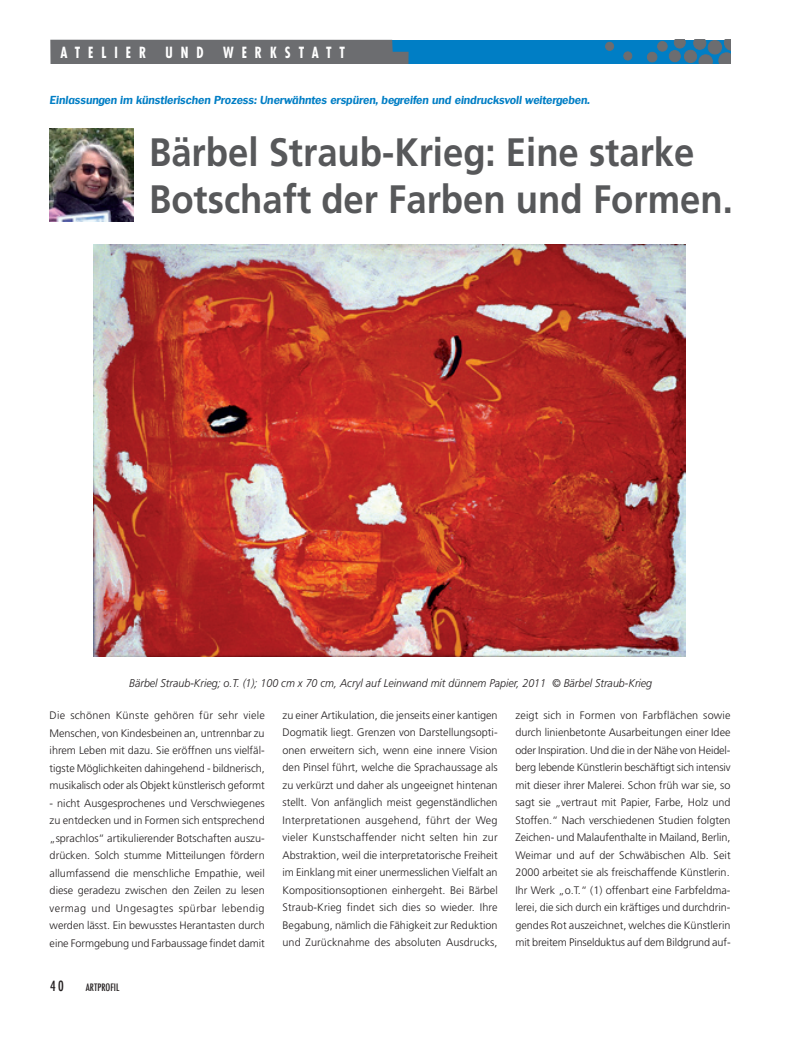
<style>
.page{position:relative;width:805px;height:1053px;background:#fff}
.page>*{position:absolute;margin:0;border:0;box-sizing:border-box;transform-origin:0 0}
.t1{font:700 39.62px/47.5px "Frutiger";color:#57585a;scale:.92 1}
.t2{font:700 condensed 15px "Futura";letter-spacing:.6em;color:#fff;scale:.89 1}
.t3{font:500 condensed 13.75px "Futura";color:#231f20}
.t4{font:italic 300 11.25px "Frutiger";color:#231f20;scale:.95 1}
.t5{font:italic 700 11.25px "Futon";color:#007ec5}
.t6{font:300 10.88px/17.5px "Frutiger";letter-spacing:-.01em;color:#231f20;text-align:justify}
.t7{font:500 condensed 10px "Futura";color:#231f20}
</style>
<div class="page">
<div style="left:51px;top:40px;width:679px;height:24px;background:#007ec5"></div>
<div style="left:708px;top:40px;width:13px;height:14px;background:#6c6d70;border-radius:50%"></div>
<div style="left:707px;top:40px;width:14px;height:14px;border:1px solid #6c6d70;border-radius:50%"></div>
<svg style="left:698px;top:55px;width:14px;height:9px"></svg>
<svg style="left:718px;top:40px;width:12px;height:24px"></svg>
<svg style="left:693px;top:40px;width:12px;height:9px"></svg>
<div style="left:684px;top:50px;width:12px;height:13px;background:#6c6d70;border-radius:50%"></div>
<div style="left:684px;top:50px;width:12px;height:13px;border:1px solid #6c6d70;border-radius:50%"></div>
<svg style="left:674px;top:40px;width:11px;height:8px"></svg>
<div style="left:669px;top:51px;width:11px;height:11px;background:#6c6d70;border-radius:50%"></div>
<div style="left:669px;top:50px;width:11px;height:12px;border:1px solid #6c6d70;border-radius:50%"></div>
<div style="left:657px;top:42px;width:10px;height:9px;background:#6c6d70;border-radius:50%"></div>
<div style="left:657px;top:41px;width:10px;height:10px;border:1px solid #6c6d70;border-radius:50%"></div>
<div style="left:647px;top:52px;width:9px;height:10px;background:#6c6d70;border-radius:50%"></div>
<div style="left:647px;top:52px;width:10px;height:10px;border:1px solid #6c6d70;border-radius:50%"></div>
<div style="left:605px;top:42px;width:8px;height:8px;background:#6c6d70;border-radius:50%"></div>
<div style="left:605px;top:42px;width:8px;height:9px;border:1px solid #6c6d70;border-radius:50%"></div>
<div style="left:623px;top:52px;width:8px;height:8px;background:#6c6d70;border-radius:50%"></div>
<div style="left:623px;top:52px;width:8px;height:8px;border:1px solid #6c6d70;border-radius:50%"></div>
<div style="left:50px;top:40px;width:358px;height:24px;background:#6c6d70"></div>
<img style="left:94px;top:244px;width:591px;height:412px">
<img style="left:50px;top:129px;width:83px;height:92px">
<h2 class="t2" style="left:60px;top:43px;width:98px">ATELIER</h2>
<h2 class="t2" style="left:166px;top:43px;width:44px">UND</h2>
<h2 class="t2" style="left:223px;top:43px;width:139px">WERKSTATT</h2>
<p class="t5" style="left:50px;top:94px;width:541px">Einlassungen im künstlerischen Prozess: Unerwähntes erspüren, begreifen und eindrucksvoll weitergeben.</p>
<h1 class="t1" style="left:149px;top:128px;width:636px">Bärbel Straub-Krieg: Eine starke<br>Botschaft der Farben und Formen.</h1>
<p class="t4" style="left:129px;top:676px;width:552px">Bärbel Straub-Krieg; o.T. (1); 100 cm x 70 cm, Acryl auf Leinwand mit dünnem Papier, 2011 © Bärbel Straub-Krieg</p>
<p class="t6" style="left:50px;top:706px;width:217px">Die schönen Künste gehören für sehr viele Menschen, von Kindesbeinen an, untrennbar zu ihrem Leben mit dazu. Sie eröffnen uns vielfäl&shy;tigste Möglichkeiten dahingehend - bildnerisch, musikalisch oder als Objekt künstlerisch geformt</p>
<p class="t6" style="left:50px;top:794px;width:216px">- nicht Ausgesprochenes und Verschwiegenes zu entdecken und in Formen sich entsprechend „sprachlos“ artikulierender Botschaften auszu&shy;drücken. Solch stumme Mitteilungen fördern allumfassend die menschliche Empathie, weil diese geradezu zwischen den Zeilen zu lesen vermag und Ungesagtes spürbar lebendig werden lässt. Ein bewusstes Herantasten durch eine Formgebung und Farbaussage findet damit</p>
<p class="t3" style="left:50px;top:977px;width:15px">40</p>
<p class="t7" style="left:86px;top:980px;width:35px">ARTPROFIL</p>
<p class="t6" style="left:282px;top:706px;width:217px">zu einer Artikulation, die jenseits einer kantigen Dogmatik liegt. Grenzen von Darstellungsopti&shy;onen erweitern sich, wenn eine innere Vision den Pinsel führt, welche die Sprachaussage als zu verkürzt und daher als ungeeignet hintenan stellt. Von anfänglich meist gegenständlichen Interpretationen ausgehend, führt der Weg vieler Kunstschaffender nicht selten hin zur Abstraktion, weil die interpretatorische Freiheit im Einklang mit einer unermesslichen Vielfalt an Kompositionsoptionen einhergeht. Bei Bärbel Straub-Krieg findet sich dies so wieder. Ihre Begabung, nämlich die Fähigkeit zur Reduktion und Zurücknahme des absoluten Ausdrucks,</p>
<p class="t6" style="left:515px;top:706px;width:217px">zeigt sich in Formen von Farbflächen sowie durch linienbetonte Ausarbeitungen einer Idee oder Inspiration. Und die in der Nähe von Heidel&shy;berg lebende Künstlerin beschäftigt sich intensiv mit dieser ihrer Malerei. Schon früh war sie, so sagt sie „vertraut mit Papier, Farbe, Holz und Stoffen.“ Nach verschiedenen Studien folgten Zeichen- und Malaufenthalte in Mailand, Berlin, Weimar und auf der Schwäbischen Alb. Seit 2000 arbeitet sie als freischaffende Künstlerin.<br>Ihr Werk „o.T.“ (1) offenbart eine Farbfeldma&shy;lerei, die sich durch ein kräftiges und durchdrin&shy;gendes Rot auszeichnet, welches die Künstlerin mit breitem Pinselduktus auf dem Bildgrund auf-</p>
</div>
